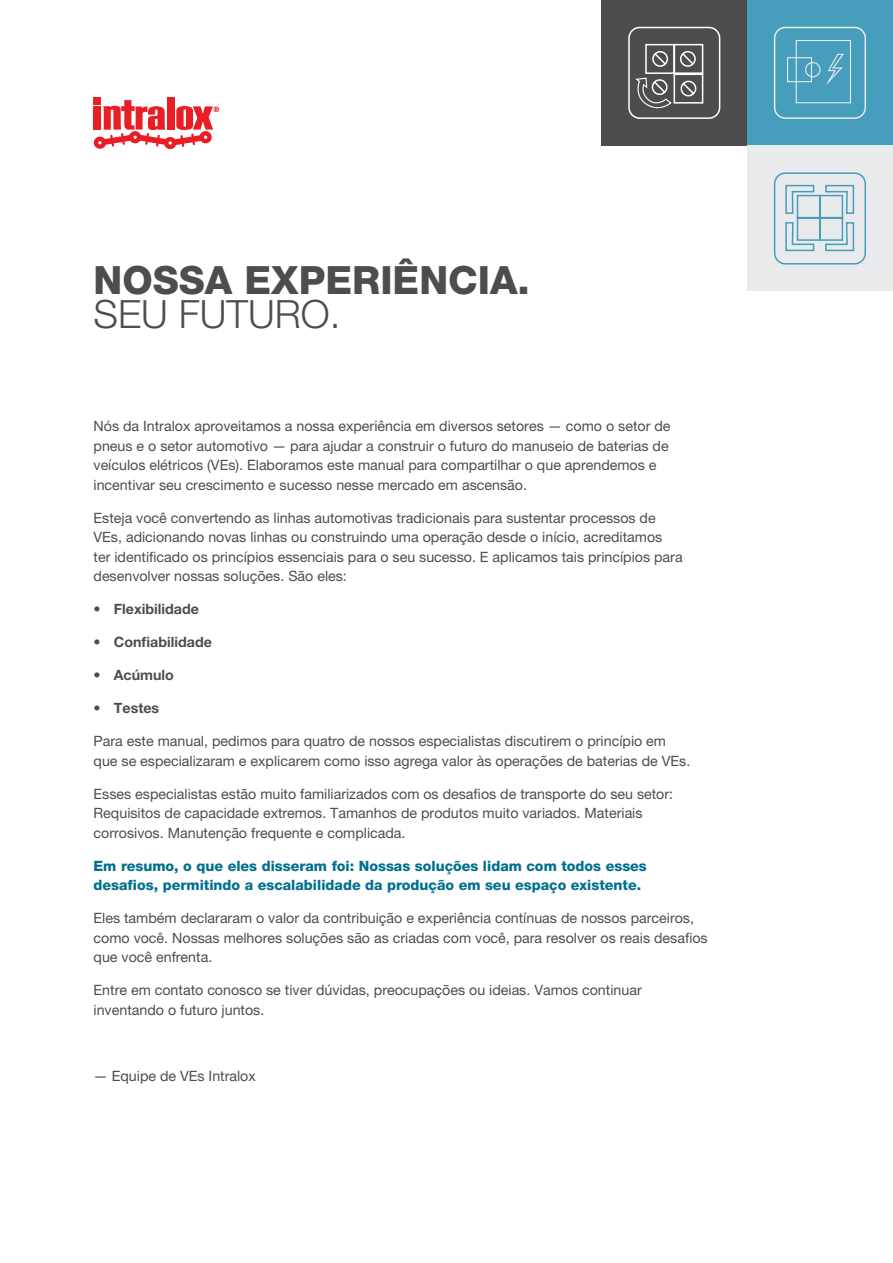
<style>
.page{position:relative;width:893px;height:1263px;background:#fff}
.page>*{position:absolute;margin:0;border:0;box-sizing:border-box;transform-origin:0 0}
.t1{font:800 39px "Helvetica Neue LT Pro";color:#4d4d4f}
.t2{font:300 39px "Helvetica Neue LT Pro";color:#4d4d4f}
.t3{font:14.25px/19.5px "Helvetica Neue LT Pro";color:#4d4d4f}
.t4{font:800 14.25px/19.5px "Helvetica Neue LT Pro";color:#00708d}
.t5{font:700 14.25px "Helvetica Neue LT Pro";color:#4d4d4f}
</style>
<div class="page">
<div style="left:94px;top:98px;width:7px;height:7px;background:#ea1c24"></div>
<div style="left:167px;top:97px;width:7px;height:33px;background:#ea1c24"></div>
<svg style="left:93px;top:100px;width:126px;height:50px"></svg>
<div style="left:747px;top:0;width:146px;height:146px;background:#479ebc"></div>
<div style="left:747px;top:146px;width:146px;height:145px;background:#e8eaeb"></div>
<div style="left:601px;top:0;width:146px;height:146px;background:#4d4d4f"></div>
<svg style="left:635px;top:43px;width:69px;height:66px"></svg>
<div style="left:628px;top:27px;width:92px;height:92px;border:2px solid #fff;border-radius:11px"></div>
<svg style="left:787px;top:40px;width:64px;height:64px"></svg>
<div style="left:774px;top:27px;width:92px;height:92px;border:2px solid #e8eaeb;border-radius:11px"></div>
<svg style="left:773px;top:172px;width:93px;height:93px"></svg>
<h1 class="t1" style="left:94px;top:257px;width:438px">NOSSA EXPERIÊNCIA.</h1>
<h1 class="t2" style="left:94px;top:290px;width:249px">SEU FUTURO.</h1>
<p class="t3" style="left:94px;top:416px;width:578px">Nós da Intralox aproveitamos a nossa experiência em diversos setores — como o setor de pneus e o setor automotivo — para ajudar a construir o futuro do manuseio de baterias de veículos elétricos (VEs). Elaboramos este manual para compartilhar o que aprendemos e incentivar seu crescimento e sucesso nesse mercado em ascensão.</p>
<p class="t3" style="left:94px;top:508px;width:591px">Esteja você convertendo as linhas automotivas tradicionais para sustentar processos de VEs, adicionando novas linhas ou construindo uma operação desde o início, acreditamos ter identificado os princípios essenciais para o seu sucesso. E aplicamos tais princípios para desenvolver nossas soluções. São eles:</p>
<p class="t5" style="left:94px;top:600px;width:107px">• Flexibilidade</p>
<p class="t5" style="left:94px;top:633px;width:120px">• Confiabilidade</p>
<p class="t5" style="left:94px;top:666px;width:82px">• Acúmulo</p>
<p class="t5" style="left:94px;top:699px;width:67px">• Testes</p>
<p class="t3" style="left:94px;top:731px;width:598px">Para este manual, pedimos para quatro de nossos especialistas discutirem o princípio em que se especializaram e explicarem como isso agrega valor às operações de baterias de VEs.</p>
<p class="t3" style="left:94px;top:784px;width:581px">Esses especialistas estão muito familiarizados com os desafios de transporte do seu setor:<br>Requisitos de capacidade extremos. Tamanhos de produtos muito variados. Materiais corrosivos. Manutenção frequente e complicada.</p>
<p class="t4" style="left:94px;top:856px;width:555px">Em resumo, o que eles disseram foi: Nossas soluções lidam com todos esses desafios, permitindo a escalabilidade da produção em seu espaço existente.</p>
<p class="t3" style="left:94px;top:908px;width:616px">Eles também declararam o valor da contribuição e experiência contínuas de nossos parceiros, como você. Nossas melhores soluções são as criadas com você, para resolver os reais desafios que você enfrenta.</p>
<p class="t3" style="left:94px;top:980px;width:550px">Entre em contato conosco se tiver dúvidas, preocupações ou ideias. Vamos continuar inventando o futuro juntos.</p>
<p class="t3" style="left:94px;top:1066px;width:164px">— Equipe de VEs Intralox</p>
</div>
